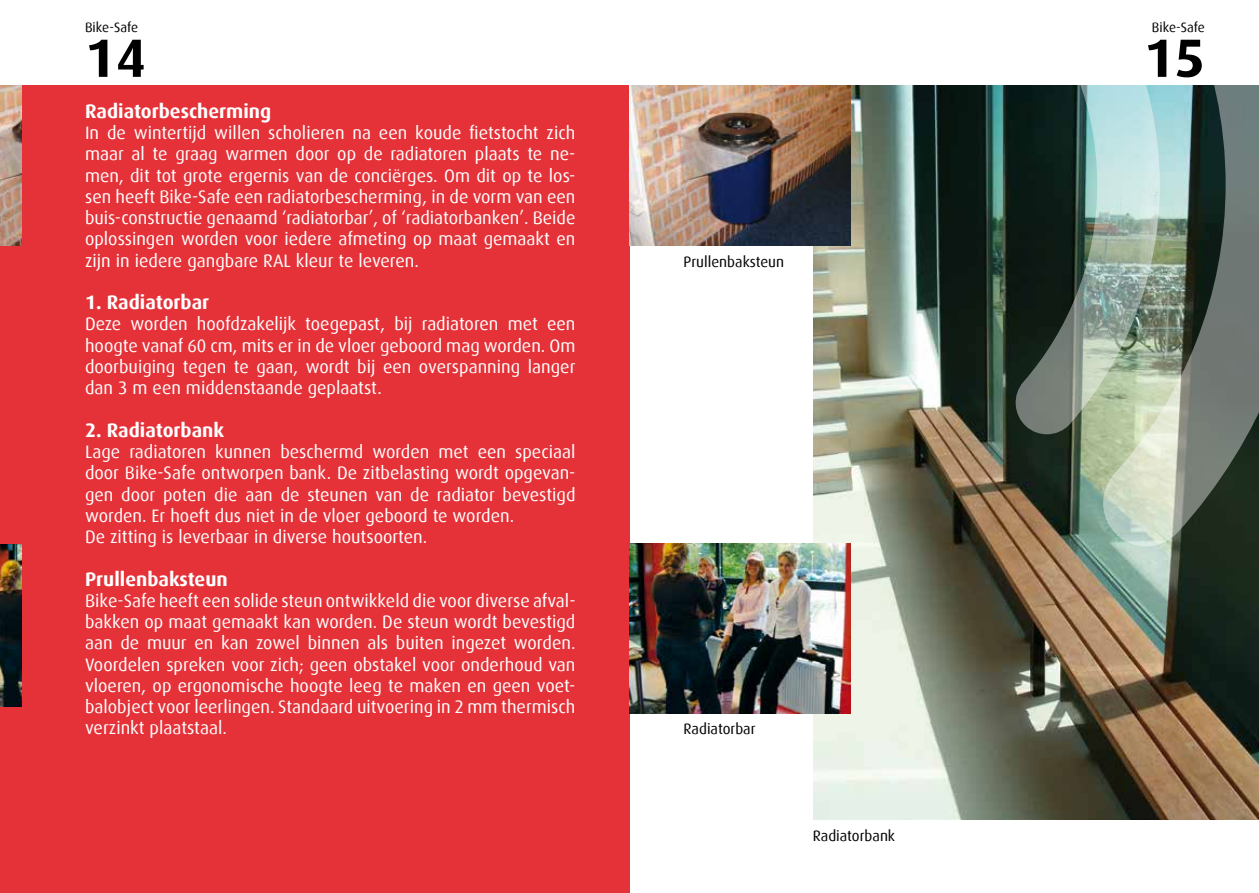
<style>
.page{position:relative;width:1259px;height:893px;background:#fff}
.page>*{position:absolute;margin:0;border:0;box-sizing:border-box;transform-origin:0 0}
.t1{font:700 54px "Dax";color:#000}
.t2{font:700 19.5px "Dax";color:#fff}
.t3{font:18px/21.3px "Dax";color:#fff;text-align:justify}
.t4{font:15px "Dax";color:#000}
.t5{font:13.5px "Dax";color:#000}
</style>
<div class="page">
<div style="left:0;top:85px;width:629px;height:808px;background:#e53138"></div>
<img style="left:813px;top:85px;width:446px;height:734px">
<img style="left:629px;top:85px;width:221px;height:160px">
<img style="left:630px;top:543px;width:220px;height:170px">
<img style="left:0;top:85px;width:21px;height:160px">
<img style="left:0;top:545px;width:21px;height:161px">
<svg style="left:1072px;top:85px;width:187px;height:461px;background:#728176"></svg>
<img style="left:988px;top:85px;width:171px;height:349px">
<p class="t5" style="left:85px;top:20px;width:55px">Bike-Safe</p>
<h1 class="t1" style="left:85px;top:28px;width:62px">14</h1>
<p class="t2" style="left:85px;top:100px;width:187px">Radiatorbescherming</p>
<p class="t3" style="left:85px;top:122px;width:492px">In de wintertijd willen scholieren na een koude fietstocht zich maar al te graag warmen door op de radiatoren plaats te ne&shy;men, dit tot grote ergernis van de conciërges. Om dit op te los&shy;sen heeft Bike-Safe een radiatorbescherming, in de vorm van een buis-constructie genaamd ‘radiatorbar’, of ‘radiatorbanken’. Beide oplossingen worden voor iedere afmeting op maat gemaakt en zijn in iedere gangbare RAL kleur te leveren.</p>
<p class="t2" style="left:85px;top:291px;width:126px">1. Radiatorbar</p>
<p class="t3" style="left:85px;top:314px;width:492px">Deze worden hoofdzakelijk toegepast, bij radiatoren met een hoogte vanaf 60 cm, mits er in de vloer geboord mag worden. Om doorbuiging tegen te gaan, wordt bij een overspanning langer dan 3 m een middenstaande geplaatst.</p>
<p class="t2" style="left:85px;top:419px;width:140px">2. Radiatorbank</p>
<p class="t3" style="left:85px;top:441px;width:492px;text-align:left">Lage radiatoren kunnen beschermd worden met een speciaal door Bike-Safe ontworpen bank. De zitbelasting wordt opgevan&shy;gen door poten die aan de steunen van de radiator bevestigd worden. Er hoeft dus niet in de vloer geboord te worden.<br>De zitting is leverbaar in diverse houtsoorten.</p>
<p class="t2" style="left:85px;top:568px;width:144px">Prullenbaksteun</p>
<p class="t3" style="left:85px;top:590px;width:492px">Bike-Safe heeft een solide steun ontwikkeld die voor diverse afval&shy;bakken op maat gemaakt kan worden. De steun wordt bevestigd aan de muur en kan zowel binnen als buiten ingezet worden.<br>Voordelen spreken voor zich; geen obstakel voor onderhoud van vloeren, op ergonomische hoogte leeg te maken en geen voet&shy;balobject voor leerlingen. Standaard uitvoering in 2 mm thermisch verzinkt plaatstaal.</p>
<p class="t4" style="left:683px;top:253px;width:102px">Prullenbaksteun</p>
<p class="t4" style="left:683px;top:721px;width:74px">Radiatorbar</p>
<p class="t4" style="left:812px;top:827px;width:84px">Radiatorbank</p>
<p class="t5" style="left:1151px;top:20px;width:55px">Bike-Safe</p>
<h1 class="t1" style="left:1144px;top:28px;width:62px">15</h1>
</div>
